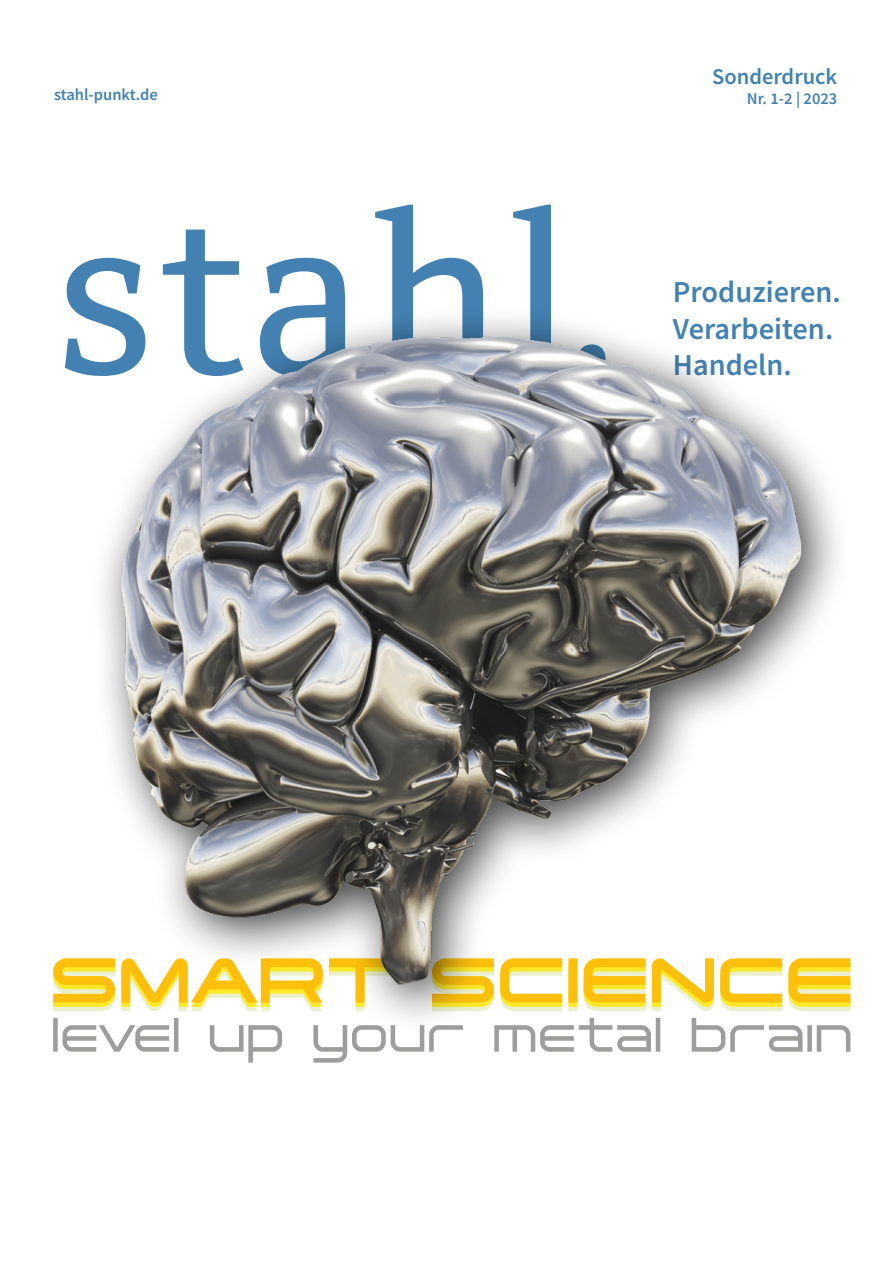
<style>
.page{position:relative;width:893px;height:1263px;background:#fff}
.page>*{position:absolute;margin:0;border:0;box-sizing:border-box;transform-origin:0 0}
.t1{font:222.6px "Cordale";letter-spacing:.02em;color:#4281b1}
.t2{font:600 30.3px "Source Sans Pro";color:#4281b1}
.t3{font:600 22.5px "Source Sans Pro";color:#4281b1}
.t4{font:600 16.5px "Source Sans Pro";color:#4281b1}
</style>
<div class="page">
<svg style="left:53px;top:958px;width:37px;height:53px;background:#f8d649"></svg>
<div style="left:90px;top:305px;width:763px;height:729px;background:#000;opacity:.75"></div>
<img style="left:104px;top:321px;width:708px;height:668px">
<svg style="left:53px;top:1018px;width:797px;height:44px"></svg>
<p class="t4" style="left:54px;top:84px;width:105px">stahl-punkt.de</p>
<p class="t1" style="left:54px;top:166px;width:567px">stahl.</p>
<p class="t3" style="left:712px;top:62px;width:127px">Sonderdruck</p>
<p class="t4" style="left:747px;top:87px;width:92px">Nr. 1-2 | 2023</p>
<p class="t2" style="left:673px;top:272px;width:170px">Produzieren.</p>
<p class="t2" style="left:673px;top:309px;width:162px">Verarbeiten.</p>
<p class="t2" style="left:673px;top:345px;width:120px">Handeln.</p>
</div>
